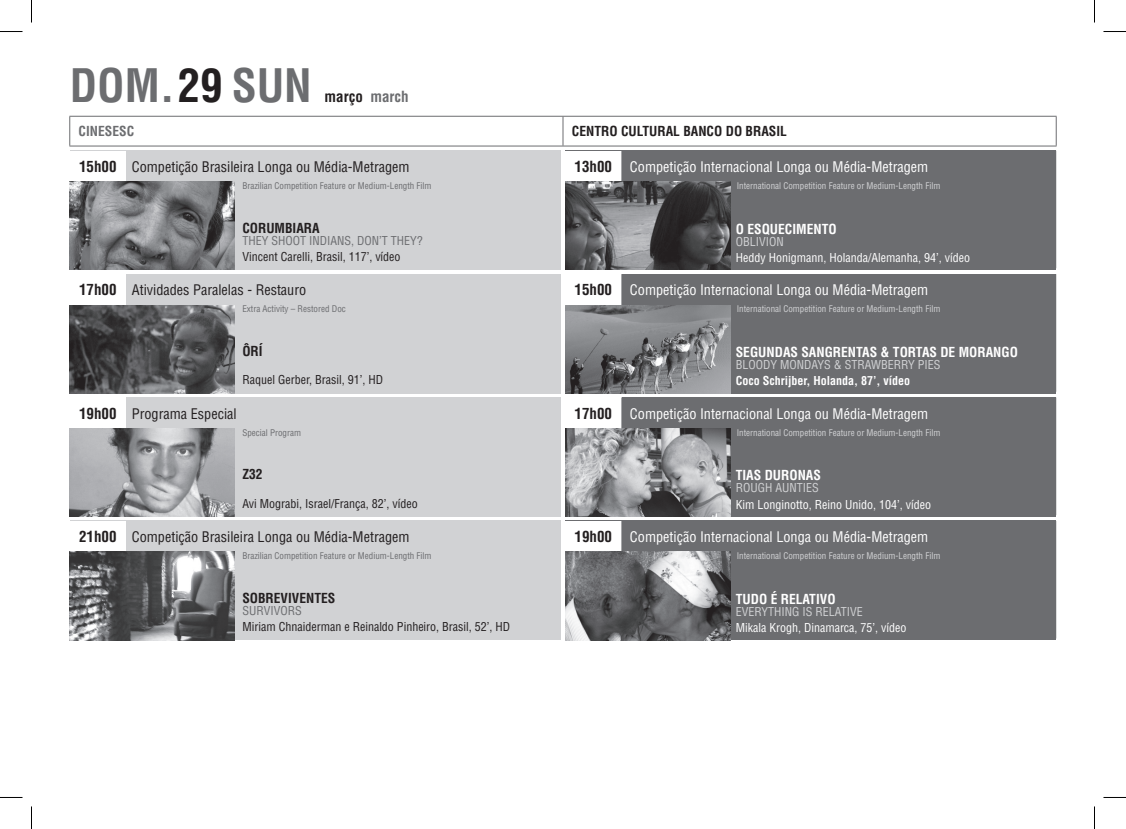
<style>
.page{position:relative;width:1126px;height:829px;background:#fff}
.page>*{position:absolute;margin:0;border:0;box-sizing:border-box;transform-origin:0 0}
.t1{font:700 condensed 45px "Helvetica LT Std";color:#6c6d70}
.t2{font:700 condensed 15px "Helvetica LT Std";color:#231f20}
.t3{font:700 condensed 15px "Helvetica";color:#231f20}
.t4{font:condensed 14.25px "Helvetica LT Std";color:#fff}
.t5{font:condensed 14.25px "Helvetica LT Std";color:#231f20}
.t6{font:700 condensed 13.5px "Helvetica LT Std";color:#fff}
.t7{font:700 condensed 13.5px "Helvetica LT Std";color:#231f20}
.t8{font:700 condensed 13.5px "Helvetica LT Std";color:#6c6d70}
.t9{font:condensed 12px "Helvetica LT Std";color:#231f20}
.t10{font:condensed 12px "Helvetica LT Std";color:#fff}
.t11{font:condensed 12px "Helvetica LT Std";color:#d1d2d4}
.t12{font:condensed 12px "Helvetica LT Std";color:#6c6d70}
.t13{font:700 condensed 12px "Helvetica LT Std";color:#fff}
.t14{font:condensed 9px "Helvetica LT Std";color:#d1d2d4}
.t15{font:condensed 9px "Helvetica LT Std";color:#6c6d70}
.s1{color:#231f20}
.s2{color:#6c6d70}
.s3{font-weight:700;font-size:15px}
</style>
<div class="page">
<hr style="left:69px;top:116px;width:494px;height:1px;background:#6c6d70">
<svg style="left:69px;top:117px;width:1px;height:29px"></svg>
<hr style="left:563px;top:116px;width:494px;height:1px;background:#6c6d70">
<svg style="left:563px;top:117px;width:1px;height:29px"></svg>
<svg style="left:1056px;top:117px;width:1px;height:29px"></svg>
<hr style="left:69px;top:146px;width:494px;height:1px;background:#6c6d70">
<hr style="left:563px;top:146px;width:494px;height:1px;background:#6c6d70">
<div style="left:621px;top:151px;width:435px;height:117px;background:#6c6d70"></div>
<div style="left:621px;top:274px;width:435px;height:117px;background:#6c6d70"></div>
<div style="left:621px;top:397px;width:435px;height:118px;background:#6c6d70"></div>
<div style="left:621px;top:520px;width:435px;height:118px;background:#6c6d70"></div>
<div style="left:70px;top:151px;width:491px;height:119px;background:#d1d2d4"></div>
<div style="left:70px;top:151px;width:56px;height:31px;background:#fff"></div>
<div style="left:70px;top:520px;width:491px;height:120px;background:#d1d2d4"></div>
<div style="left:70px;top:520px;width:56px;height:32px;background:#fff"></div>
<div style="left:70px;top:397px;width:491px;height:119px;background:#d1d2d4"></div>
<div style="left:70px;top:397px;width:56px;height:32px;background:#fff"></div>
<img style="left:70px;top:428px;width:165px;height:88px">
<div style="left:70px;top:274px;width:491px;height:119px;background:#d1d2d4"></div>
<div style="left:70px;top:274px;width:56px;height:32px;background:#fff"></div>
<img style="left:565px;top:305px;width:165px;height:88px">
<img style="left:565px;top:428px;width:165px;height:88px">
<img style="left:565px;top:551px;width:165px;height:89px">
<img style="left:70px;top:551px;width:165px;height:89px">
<img style="left:70px;top:182px;width:165px;height:88px">
<img style="left:70px;top:305px;width:165px;height:88px">
<img style="left:565px;top:182px;width:165px;height:88px">
<svg style="left:0;top:31px;width:22px;height:1px"></svg>
<svg style="left:1103px;top:31px;width:23px;height:1px"></svg>
<svg style="left:0;top:797px;width:22px;height:1px"></svg>
<svg style="left:1103px;top:797px;width:23px;height:1px"></svg>
<svg style="left:31px;top:0;width:1px;height:22px"></svg>
<svg style="left:31px;top:806px;width:1px;height:22px"></svg>
<svg style="left:1094px;top:0;width:1px;height:22px"></svg>
<svg style="left:1094px;top:806px;width:1px;height:22px"></svg>
<h1 class="t1" style="left:70px;top:57px;width:244px">DOM.<span class="s1">29</span> SUN</h1>
<h2 class="t3" style="left:325px;top:88px;width:86px">março <span class="s2">march</span></h2>
<h3 class="t8" style="left:79px;top:123px;width:57px">CINESESC</h3>
<h3 class="t7" style="left:572px;top:123px;width:217px">CENTRO CULTURAL BANCO DO BRASIL</h3>
<h3 class="t5" style="left:79px;top:157px;width:332px"><span class="s3">15h00</span> Competição Brasileira Longa ou Média-Metragem</h3>
<p class="t15" style="left:242px;top:180px;width:191px">Brazilian Competition Feature or Medium-Length Film</p>
<h3 class="t7" style="left:242px;top:219px;width:79px">CORUMBIARA</h3>
<h3 class="t12" style="left:242px;top:233px;width:182px">THEY SHOOT INDIANS, DON’T THEY?</h3>
<h3 class="t9" style="left:242px;top:249px;width:160px">Vincent Carelli, Brasil, 117’, vídeo</h3>
<h3 class="t5" style="left:79px;top:281px;width:229px"><span class="s3">17h00</span> Atividades Paralelas - Restauro</h3>
<p class="t15" style="left:242px;top:303px;width:105px">Extra Activity – Restored Doc</p>
<h3 class="t7" style="left:242px;top:342px;width:22px">ÔRÍ</h3>
<h3 class="t9" style="left:242px;top:372px;width:142px">Raquel Gerber, Brasil, 91’, HD</h3>
<h3 class="t5" style="left:79px;top:404px;width:159px"><span class="s3">19h00</span> Programa Especial</h3>
<p class="t15" style="left:242px;top:427px;width:60px">Special Program</p>
<h3 class="t7" style="left:242px;top:466px;width:22px">Z32</h3>
<h3 class="t9" style="left:242px;top:495px;width:177px">Avi Mograbi, Israel/França, 82’, vídeo</h3>
<h3 class="t5" style="left:79px;top:527px;width:332px"><span class="s3">21h00</span> Competição Brasileira Longa ou Média-Metragem</h3>
<p class="t15" style="left:242px;top:550px;width:191px">Brazilian Competition Feature or Medium-Length Film</p>
<h3 class="t7" style="left:242px;top:589px;width:95px">SOBREVIVENTES</h3>
<h3 class="t12" style="left:242px;top:602px;width:61px">SURVIVORS</h3>
<h3 class="t9" style="left:242px;top:619px;width:269px">Miriam Chnaiderman e Reinaldo Pinheiro, Brasil, 52’, HD</h3>
<h2 class="t2" style="left:575px;top:157px;width:39px">13h00</h2>
<h3 class="t4" style="left:630px;top:158px;width:300px">Competição Internacional Longa ou Média-Metragem</h3>
<p class="t14" style="left:737px;top:180px;width:205px">International Competition Feature or Medium-Length Film</p>
<h3 class="t6" style="left:736px;top:220px;width:102px">O ESQUECIMENTO</h3>
<h3 class="t11" style="left:736px;top:234px;width:50px">OBLIVION</h3>
<h3 class="t10" style="left:736px;top:250px;width:236px">Heddy Honigmann, Holanda/Alemanha, 94’, vídeo</h3>
<h2 class="t2" style="left:575px;top:280px;width:39px">15h00</h2>
<h3 class="t4" style="left:630px;top:281px;width:300px">Competição Internacional Longa ou Média-Metragem</h3>
<p class="t14" style="left:737px;top:303px;width:205px">International Competition Feature or Medium-Length Film</p>
<h3 class="t6" style="left:736px;top:343px;width:284px">SEGUNDAS SANGRENTAS &amp; TORTAS DE MORANGO</h3>
<h3 class="t11" style="left:736px;top:357px;width:206px">BLOODY MONDAYS &amp; STRAWBERRY PIES</h3>
<h3 class="t13" style="left:736px;top:373px;width:176px">Coco Schrijber, Holanda, 87’, vídeo</h3>
<h2 class="t2" style="left:575px;top:404px;width:39px">17h00</h2>
<h3 class="t4" style="left:630px;top:404px;width:300px">Competição Internacional Longa ou Média-Metragem</h3>
<p class="t14" style="left:737px;top:427px;width:205px">International Competition Feature or Medium-Length Film</p>
<h3 class="t6" style="left:736px;top:467px;width:87px">TIAS DURONAS</h3>
<h3 class="t11" style="left:736px;top:480px;width:85px">ROUGH AUNTIES</h3>
<h3 class="t10" style="left:736px;top:496px;width:197px">Kim Longinotto, Reino Unido, 104’, vídeo</h3>
<h2 class="t2" style="left:575px;top:527px;width:39px">19h00</h2>
<h3 class="t4" style="left:630px;top:527px;width:300px">Competição Internacional Longa ou Média-Metragem</h3>
<p class="t14" style="left:737px;top:550px;width:205px">International Competition Feature or Medium-Length Film</p>
<h3 class="t6" style="left:736px;top:590px;width:101px">TUDO É RELATIVO</h3>
<h3 class="t11" style="left:736px;top:604px;width:129px">EVERYTHING IS RELATIVE</h3>
<h3 class="t10" style="left:736px;top:620px;width:172px">Mikala Krogh, Dinamarca, 75’, vídeo</h3>
</div>
